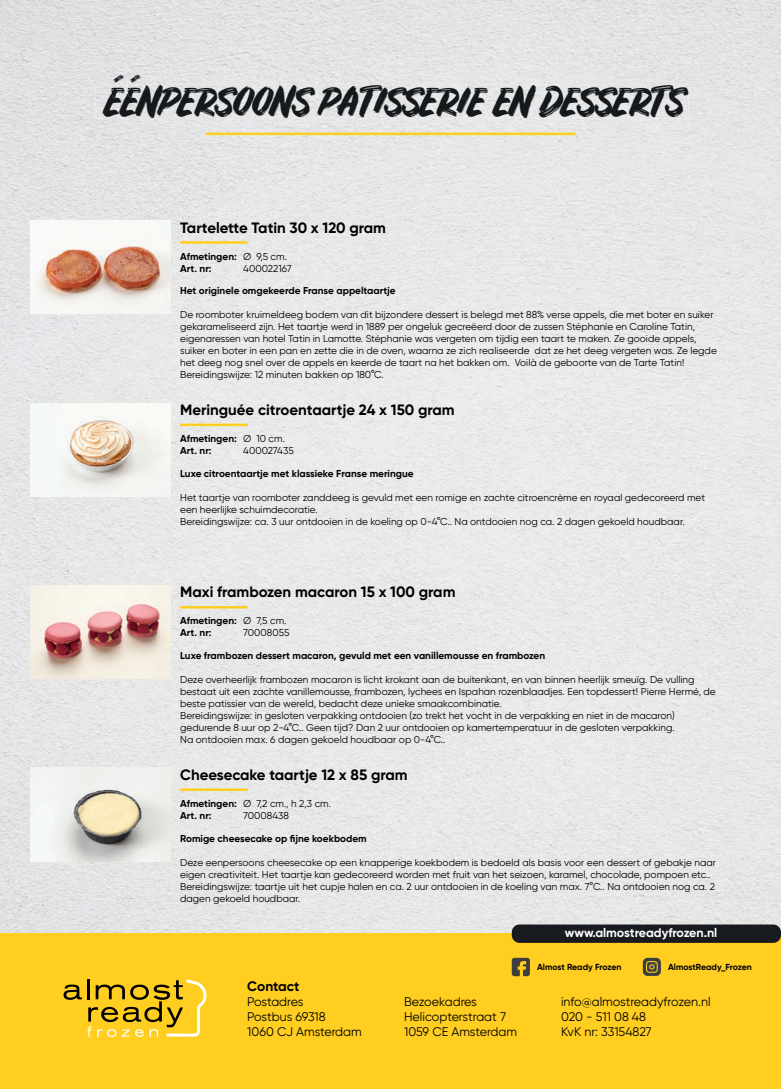
<style>
.page{position:relative;width:781px;height:1089px;background:#fff}
.page>*{position:absolute;margin:0;border:0;box-sizing:border-box;transform-origin:0 0}
.t1{font:37.5px "Rustico";letter-spacing:-.05em;color:#15191c}
.t2{font:700 15px "Gilroy";color:#000}
.t3{font:700 13.75px "Gilroy";color:#000}
.t4{font:12.5px/15px "Gilroy";color:#000}
.t5{font:700 12.5px "Gilroy";color:#fff}
.t6{font:10px/12px "Gilroy";color:#000}
.t7{font:700 10px/12px "Gilroy";color:#000}
.t8{font:700 8.75px "Gilroy";color:#000}
</style>
<div class="page">
<img style="left:0;top:0;width:780px;height:933px">
<img style="left:95px;top:85px;width:593px;height:33px">
<div style="left:0;top:933px;width:780px;height:155px;background:#ffce21"></div>
<svg style="left:63px;top:979px;width:143px;height:57px"></svg>
<hr style="left:205px;top:133px;width:370px;height:2px;background:#ffce21">
<hr style="left:180px;top:241px;width:68px;height:3px;background:#ffce21">
<hr style="left:180px;top:423px;width:68px;height:3px;background:#ffce21">
<hr style="left:180px;top:606px;width:68px;height:2px;background:#ffce21">
<hr style="left:180px;top:788px;width:68px;height:3px;background:#ffce21">
<div style="left:511px;top:924px;width:269px;height:18px;background:#171a1e;border-radius:8px"></div>
<svg style="left:511px;top:957px;width:18px;height:19px"></svg>
<svg style="left:642px;top:957px;width:18px;height:18px"></svg>
<img style="left:31px;top:221px;width:139px;height:93px">
<img style="left:31px;top:403px;width:139px;height:93px">
<img style="left:31px;top:585px;width:139px;height:93px">
<img style="left:31px;top:767px;width:139px;height:94px">
<img style="left:99px;top:59px;width:56px;height:26px">
<img style="left:105px;top:85px;width:21px;height:13px">
<img style="left:126px;top:85px;width:27px;height:13px">
<img style="left:116px;top:67px;width:22px;height:18px">
<img style="left:122px;top:85px;width:14px;height:6px">
<h1 class="t1" style="left:105px;top:79px;width:582px">EENPERSOONS PATISSERIE EN DESSERTS</h1>
<h2 class="t2" style="left:180px;top:218px;width:207px">Tartelette Tatin 30 x 120 gram</h2>
<p class="t7" style="left:180px;top:250px;width:58px">Afmetingen:<br>Art. nr:</p>
<p class="t6" style="left:243px;top:250px;width:50px">Ø 9,5 cm.<br>400022167</p>
<p class="t7" style="left:180px;top:284px;width:217px">Het originele omgekeerde Franse appeltaartje</p>
<p class="t6" style="left:180px;top:308px;width:538px">De roomboter kruimeldeeg bodem van dit bijzondere dessert is belegd met 88% verse appels, die met boter en suiker gekarameliseerd zijn. Het taartje werd in 1889 per ongeluk gecreëerd door de zussen Stéphanie en Caroline Tatin, eigenaressen van hotel Tatin in Lamotte. Stéphanie was vergeten om tijdig een taart te maken. Ze gooide appels, suiker en boter in een pan en zette die in de oven, waarna ze zich realiseerde dat ze het deeg vergeten was. Ze legde het deeg nog snel over de appels en keerde de taart na het bakken om. Voilà de geboorte van de Tarte Tatin!<br>Bereidingswijze: 12 minuten bakken op 180°C.</p>
<h2 class="t2" style="left:180px;top:400px;width:276px">Meringuée citroentaartje 24 x 150 gram</h2>
<p class="t7" style="left:180px;top:432px;width:58px">Afmetingen:<br>Art. nr:</p>
<p class="t6" style="left:243px;top:432px;width:52px">Ø 10 cm.<br>400027435</p>
<p class="t7" style="left:180px;top:467px;width:235px">Luxe citroentaartje met klassieke Franse meringue</p>
<p class="t6" style="left:180px;top:491px;width:526px">Het taartje van roomboter zanddeeg is gevuld met een romige en zachte citroencrème en royaal gedecoreerd met een heerlijke schuimdecoratie.<br>Bereidingswijze: ca. 3 uur ontdooien in de koeling op 0-4°C.. Na ontdooien nog ca. 2 dagen gekoeld houdbaar.</p>
<h2 class="t2" style="left:180px;top:583px;width:276px">Maxi frambozen macaron 15 x 100 gram</h2>
<p class="t7" style="left:180px;top:615px;width:58px">Afmetingen:<br>Art. nr:</p>
<p class="t6" style="left:243px;top:614px;width:48px">Ø 7,5 cm.<br>70008055</p>
<p class="t7" style="left:180px;top:649px;width:366px">Luxe frambozen dessert macaron, gevuld met een vanillemousse en frambozen</p>
<p class="t6" style="left:180px;top:673px;width:536px">Deze overheerlijk frambozen macaron is licht krokant aan de buitenkant, en van binnen heerlijk smeuïg. De vulling bestaat uit een zachte vanillemousse, frambozen, lychees en Ispahan rozenblaadjes. Een topdessert! Pierre Hermé, de beste patissier van de wereld, bedacht deze unieke smaakcombinatie.<br>Bereidingswijze: in gesloten verpakking ontdooien (zo trekt het vocht in de verpakking en niet in de macaron) gedurende 8 uur op 2-4°C.. Geen tijd? Dan 2 uur ontdooien op kamertemperatuur in de gesloten verpakking.<br>Na ontdooien max. 6 dagen gekoeld houdbaar op 0-4°C..</p>
<h2 class="t2" style="left:180px;top:765px;width:229px">Cheesecake taartje 12 x 85 gram</h2>
<p class="t7" style="left:180px;top:797px;width:58px">Afmetingen:<br>Art. nr:</p>
<p class="t6" style="left:243px;top:797px;width:89px">Ø 7,2 cm., h 2,3 cm.<br>70008438</p>
<p class="t7" style="left:180px;top:831px;width:188px">Romige cheesecake op fijne koekbodem</p>
<p class="t6" style="left:180px;top:855px;width:537px">Deze eenpersoons cheesecake op een knapperige koekbodem is bedoeld als basis voor een dessert of gebakje naar eigen creativiteit. Het taartje kan gedecoreerd worden met fruit van het seizoen, karamel, chocolade, pompoen etc..<br>Bereidingswijze: taartje uit het cupje halen en ca. 2 uur ontdooien in de koeling van max. 7°C.. Na ontdooien nog ca. 2 dagen gekoeld houdbaar.</p>
<p class="t5" style="left:564px;top:924px;width:154px">www.almostreadyfrozen.nl</p>
<p class="t8" style="left:536px;top:961px;width:86px">Almost Ready Frozen</p>
<p class="t8" style="left:667px;top:961px;width:85px">AlmostReady_Frozen</p>
<h3 class="t3" style="left:247px;top:977px;width:54px">Contact</h3>
<p class="t4" style="left:247px;top:994px;width:116px">Postadres<br>Postbus 69318<br>1060 CJ Amsterdam</p>
<p class="t4" style="left:404px;top:994px;width:114px">Bezoekadres<br>Helicopterstraat 7<br>1059 CE Amsterdam</p>
<p class="t4" style="left:560px;top:994px;width:151px">info@almostreadyfrozen.nl<br>020 - 511 08 48<br>KvK nr: 33154827</p>
</div>
